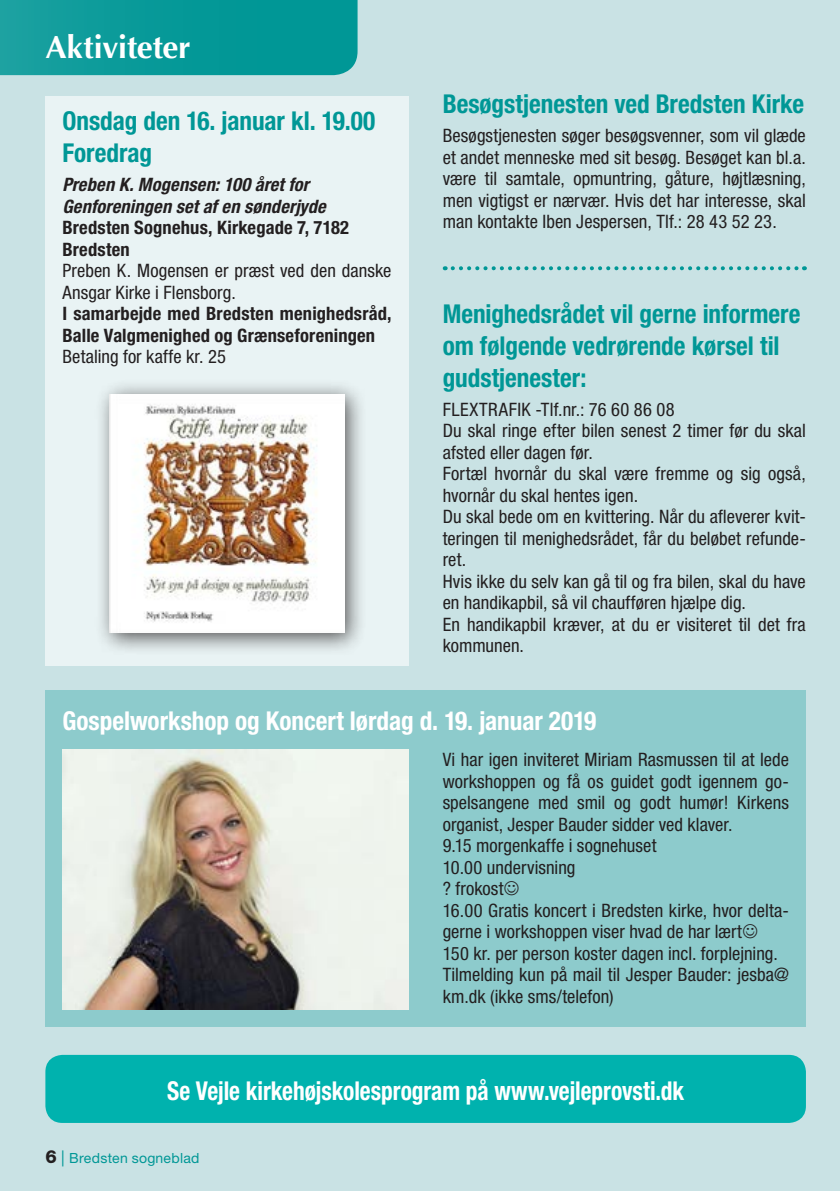
<style>
.page{position:relative;width:840px;height:1191px;background:#fff}
.page>*{position:absolute;margin:0;border:0;box-sizing:border-box;transform-origin:0 0}
.t1{font:700 32px "Optima";letter-spacing:-.01em;color:#fff}
.t2{font:700 condensed 26px/32px "Helvetica Neue LT Std";color:#009796}
.t3{font:700 condensed 26px "Helvetica Neue LT Std";color:#fff;scale:.9 1}
.t4{font:700 condensed 26px "Helvetica Neue LT Std";color:#fff}
.t5{font:condensed 18.4px/21.4px "Helvetica Neue LT Std";letter-spacing:.005em;color:#231f20}
.t6{font:700 condensed 18.4px/21.4px "Helvetica Neue LT Std";letter-spacing:.01em;color:#231f20}
.t7{font:italic 700 condensed 18.4px/21.4px "Helvetica Neue LT Std";letter-spacing:.01em;color:#231f20}
.t8{font:14px "Helvetica Neue LT Std";letter-spacing:.02em;color:#009796}
.s1{font-weight:800;font-size:18px;color:#231f20}
.s2{font-size:16px}
</style>
<div class="page">
<div style="left:0;top:0;width:839px;height:1191px;background:#c9e2e4"></div>
<svg style="left:0;top:0;width:357px;height:75px;background:#099a99"></svg>
<div style="left:45px;top:1054px;width:760px;height:69px;background:#00b2ae;border-radius:17px"></div>
<svg style="left:452px;top:266px;width:352px;height:4px"></svg>
<div style="left:45px;top:96px;width:363px;height:570px;background:#e9f3f4"></div>
<div style="left:45px;top:690px;width:760px;height:336px;background:#8dcbcc"></div>
<div style="left:95px;top:379px;width:272px;height:276px;background:#231f20;opacity:.75"></div>
<img style="left:110px;top:394px;width:234px;height:239px">
<img style="left:62px;top:749px;width:346px;height:260px">
<h1 class="t1" style="left:45px;top:28px;width:147px">Aktiviteter</h1>
<h2 class="t2" style="left:62px;top:104px;width:314px">Onsdag den 16. januar kl. 19.00<br>Foredrag</h2>
<p class="t7" style="left:62px;top:174px;width:265px">Preben K. Mogensen: 100 året for<br>Genforeningen set af en sønderjyde</p>
<p class="t6" style="left:62px;top:217px;width:288px">Bredsten Sognehus, Kirkegade 7, 7182<br>Bredsten</p>
<p class="t5" style="left:62px;top:260px;width:330px">Preben K. Mogensen er præst ved den danske<br>Ansgar Kirke i Flensborg.</p>
<p class="t6" style="left:62px;top:303px;width:330px">I samarbejde med Bredsten menighedsråd,<br>Balle Valgmenighed og Grænseforeningen</p>
<p class="t5" style="left:62px;top:346px;width:165px">Betaling for kaffe kr. 25</p>
<h2 class="t2" style="left:442px;top:87px;width:362px">Besøgstjenesten ved Bredsten Kirke</h2>
<p class="t5" style="left:442px;top:125px;width:364px;text-align:justify">Besøgstjenesten søger besøgsvenner, som vil glæde et andet menneske med sit besøg. Besøget kan bl.a. være til samtale, opmuntring, gåture, højtlæsning, men vigtigst er nærvær. Hvis det har interesse, skal man kontakte Iben Jespersen, Tlf.: 28 43 52 23.</p>
<h2 class="t2" style="left:442px;top:297px;width:359px">Menighedsrådet vil gerne informere om følgende vedrørende kørsel til gudstjenester:</h2>
<p class="t5" style="left:442px;top:398px;width:364px">FLEXTRAFIK -Tlf.nr.: 76 60 86 08<br>Du skal ringe efter bilen senest 2 timer før du skal afsted eller dagen før.<br>Fortæl hvornår du skal være fremme og sig også, hvornår du skal hentes igen.<br>Du skal bede om en kvittering. Når du afleverer kvit&shy;teringen til menighedsrådet, får du beløbet refunde&shy;ret.<br>Hvis ikke du selv kan gå til og fra bilen, skal du have en handikapbil, så vil chaufføren hjælpe dig.<br>En handikapbil kræver, at du er visiteret til det fra kommunen.</p>
<h2 class="t4" style="left:62px;top:705px;width:535px">Gospelworkshop og Koncert lørdag d. 19. januar 2019</h2>
<p class="t5" style="left:442px;top:749px;width:347px">Vi har igen inviteret Miriam Rasmussen til at lede workshoppen og få os guidet godt igennem go&shy;spelsangene med smil og godt humør! Kirkens organist, Jesper Bauder sidder ved klaver.<br>9.15 morgenkaffe i sognehuset<br>10.00 undervisning<br>? frokost<br>16.00 Gratis koncert i Bredsten kirke, hvor delta&shy;gerne i workshoppen viser hvad de har lært<br>150 kr. per person koster dagen incl. forplejning.<br>Tilmelding kun på mail til Jesper Bauder: jesba@ km.dk (ikke sms/telefon)</p>
<h2 class="t3" style="left:167px;top:1074px;width:575px">Se Vejle kirkehøjskolesprogram på www.vejleprovsti.dk</h2>
<p class="t8" style="left:45px;top:1149px;width:155px"><span class="s1">6</span> <span class="s2">|</span> Bredsten sogneblad</p>
</div>
